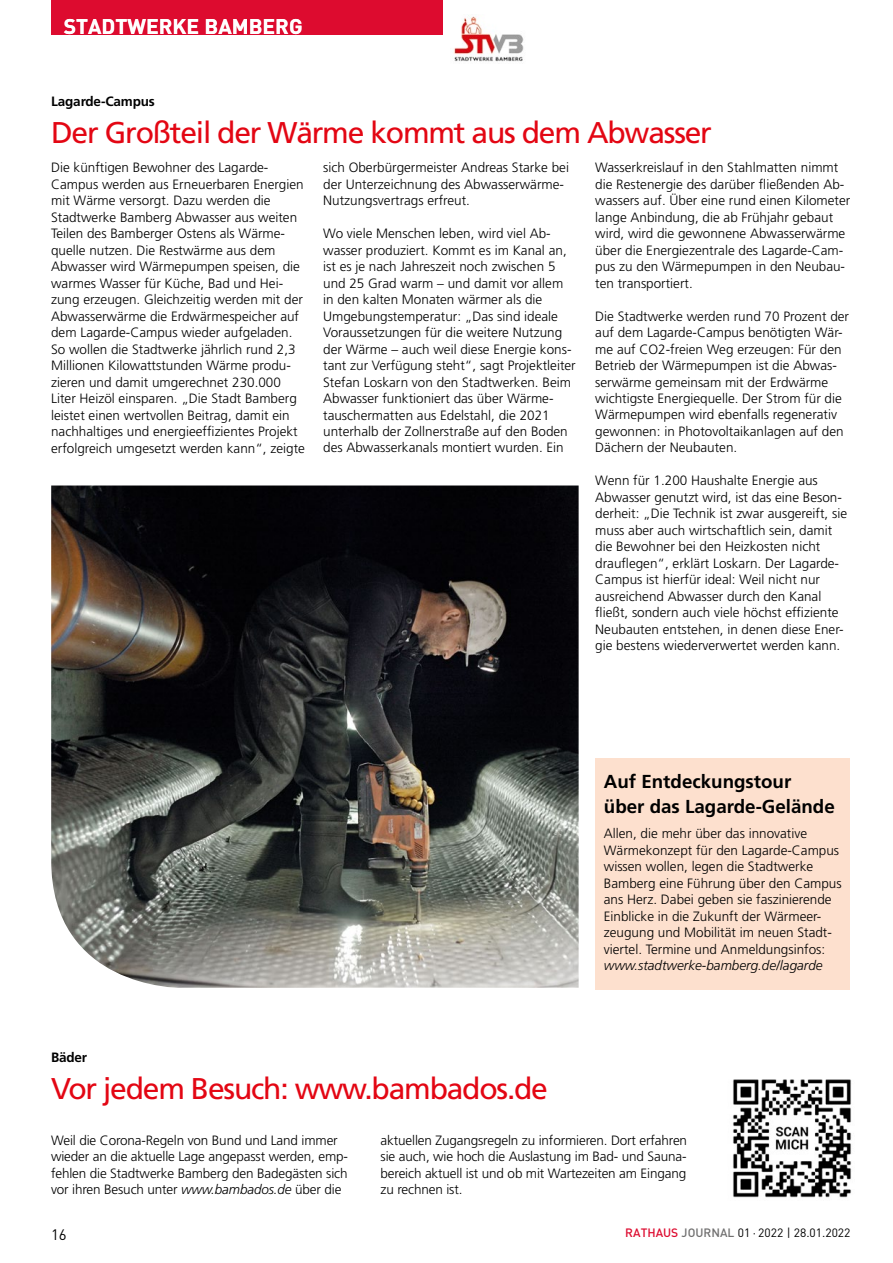
<style>
.page{position:relative;width:893px;height:1263px;background:#fff}
.page>*{position:absolute;margin:0;border:0;box-sizing:border-box;transform-origin:0 0}
.t1{font:30px "Frutiger";letter-spacing:-.04em;color:#e30613}
.t2{font:700 21px "DIN";color:#fff}
.t3{font:700 18.75px/25.5px "Frutiger";color:#000}
.t4{font:15px "DIN";color:#000}
.t5{font:300 13.5px/16.5px "Frutiger";color:#000}
.t6{font:700 13.5px "Frutiger";letter-spacing:-.01em;color:#000}
.t7{font:12px "DIN";color:#000}
.s1{font-style:italic}
.s2{font-weight:500;color:#dd0b2f}
.s3{font-weight:500;color:#706f6f}
</style>
<div class="page">
<img style="left:453px;top:15px;width:71px;height:47px">
<div style="left:51px;top:0;width:391px;height:34px;background:#dd0b2f"></div>
<img style="left:51px;top:485px;width:528px;height:503px">
<div style="left:595px;top:758px;width:255px;height:232px;background:#fde0ce"></div>
<img style="left:733px;top:1079px;width:119px;height:119px">
<h2 class="t2" style="left:64px;top:12px;width:240px">STADTWERKE BAMBERG</h2>
<p class="t6" style="left:51px;top:94px;width:105px">Lagarde-Campus</p>
<h3 class="t1" style="left:51px;top:115px;width:662px">Der Großteil der Wärme kommt aus dem Abwasser</h3>
<p class="t5" style="left:51px;top:160px;width:255px">Die künftigen Bewohner des Lagarde-Campus werden aus Erneuerbaren Energien mit Wärme versorgt. Dazu werden die Stadtwerke Bamberg Abwasser aus weiten Teilen des Bamberger Ostens als Wärme&shy;quelle nutzen. Die Restwärme aus dem Abwasser wird Wärmepumpen speisen, die warmes Wasser für Küche, Bad und Hei&shy;zung erzeugen. Gleichzeitig werden mit der Abwasserwärme die Erdwärmespeicher auf dem Lagarde-Campus wieder aufgeladen.<br>So wollen die Stadtwerke jährlich rund 2,3<br>Millionen Kilowattstunden Wärme produ&shy;zieren und damit umgerechnet 230.000<br>Liter Heizöl einsparen. „Die Stadt Bamberg leistet einen wertvollen Beitrag, damit ein nachhaltiges und energieeffizientes Projekt erfolgreich umgesetzt werden kann“, zeigte</p>
<p class="t5" style="left:323px;top:160px;width:247px">sich Oberbürgermeister Andreas Starke bei der Unterzeichnung des Abwasserwärme-<br>Nutzungsvertrags erfreut.</p>
<p class="t5" style="left:595px;top:159px;width:257px">Wasserkreislauf in den Stahlmatten nimmt die Restenergie des darüber fließenden Ab&shy;wassers auf. Über eine rund einen Kilometer lange Anbindung, die ab Frühjahr gebaut wird, wird die gewonnene Abwasserwärme über die Energiezentrale des Lagarde-Cam&shy;pus zu den Wärmepumpen in den Neubau&shy;ten transportiert.</p>
<p class="t5" style="left:595px;top:308px;width:255px">Die Stadtwerke werden rund 70 Prozent der auf dem Lagarde-Campus benötigten Wär&shy;me auf CO2-freien Weg erzeugen: Für den Betrieb der Wärmepumpen ist die Abwas&shy;serwärme gemeinsam mit der Erdwärme wichtigste Energiequelle. Der Strom für die Wärmepumpen wird ebenfalls regenerativ gewonnen: in Photovoltaikanlagen auf den Dächern der Neubauten.</p>
<p class="t5" style="left:595px;top:473px;width:253px">Wenn für 1.200 Haushalte Energie aus Abwasser genutzt wird, ist das eine Beson&shy;derheit: „Die Technik ist zwar ausgereift, sie muss aber auch wirtschaftlich sein, damit die Bewohner bei den Heizkosten nicht drauflegen“, erklärt Loskarn. Der Lagarde-Campus ist hierfür ideal: Weil nicht nur ausreichend Abwasser durch den Kanal fließt, sondern auch viele höchst effiziente Neubauten entstehen, in denen diese Ener&shy;gie bestens wiederverwertet werden kann.</p>
<p class="t5" style="left:323px;top:225px;width:254px">Wo viele Menschen leben, wird viel Ab&shy;wasser produziert. Kommt es im Kanal an, ist es je nach Jahreszeit noch zwischen 5 und 25 Grad warm – und damit vor allem in den kalten Monaten wärmer als die Umgebungstemperatur: „Das sind ideale Voraussetzungen für die weitere Nutzung der Wärme – auch weil diese Energie kons&shy;tant zur Verfügung steht“, sagt Projektleiter Stefan Loskarn von den Stadtwerken. Beim Abwasser funktioniert das über Wärme&shy;tauschermatten aus Edelstahl, die 2021 unterhalb der Zollnerstraße auf den Boden des Abwasserkanals montiert wurden. Ein</p>
<h4 class="t3" style="left:604px;top:769px;width:232px">Auf Entdeckungstour über das Lagarde-Gelände</h4>
<p class="t5" style="left:604px;top:825px;width:239px">Allen, die mehr über das innovative Wärmekonzept für den Lagarde-Campus wissen wollen, legen die Stadtwerke Bamberg eine Führung über den Campus ans Herz. Dabei geben sie faszinierende Einblicke in die Zukunft der Wärmeer&shy;zeugung und Mobilität im neuen Stadt&shy;viertel. Termine und Anmeldungsinfos: <span class="s1">www.stadtwerke-bamberg.de/lagarde</span></p>
<p class="t6" style="left:51px;top:1050px;width:38px">Bäder</p>
<h3 class="t1" style="left:51px;top:1071px;width:498px">Vor jedem Besuch: www.bambados.de</h3>
<p class="t5" style="left:51px;top:1132px;width:298px">Weil die Corona-Regeln von Bund und Land immer wieder an die aktuelle Lage angepasst werden, emp&shy;fehlen die Stadtwerke Bamberg den Badegästen sich vor ihren Besuch unter <span class="s1">www.bambados.de</span> über die</p>
<p class="t5" style="left:381px;top:1132px;width:308px;text-align:justify">aktuellen Zugangsregeln zu informieren. Dort erfahren sie auch, wie hoch die Auslastung im Bad- und Sauna&shy;bereich aktuell ist und ob mit Wartezeiten am Eingang zu rechnen ist.</p>
<p class="t4" style="left:51px;top:1225px;width:17px">16</p>
<p class="t7" style="left:625px;top:1225px;width:227px"><span class="s2">RATHAUS</span> <span class="s3">JOURNAL</span> 01 · 2022 | 28.01.2022</p>
</div>
